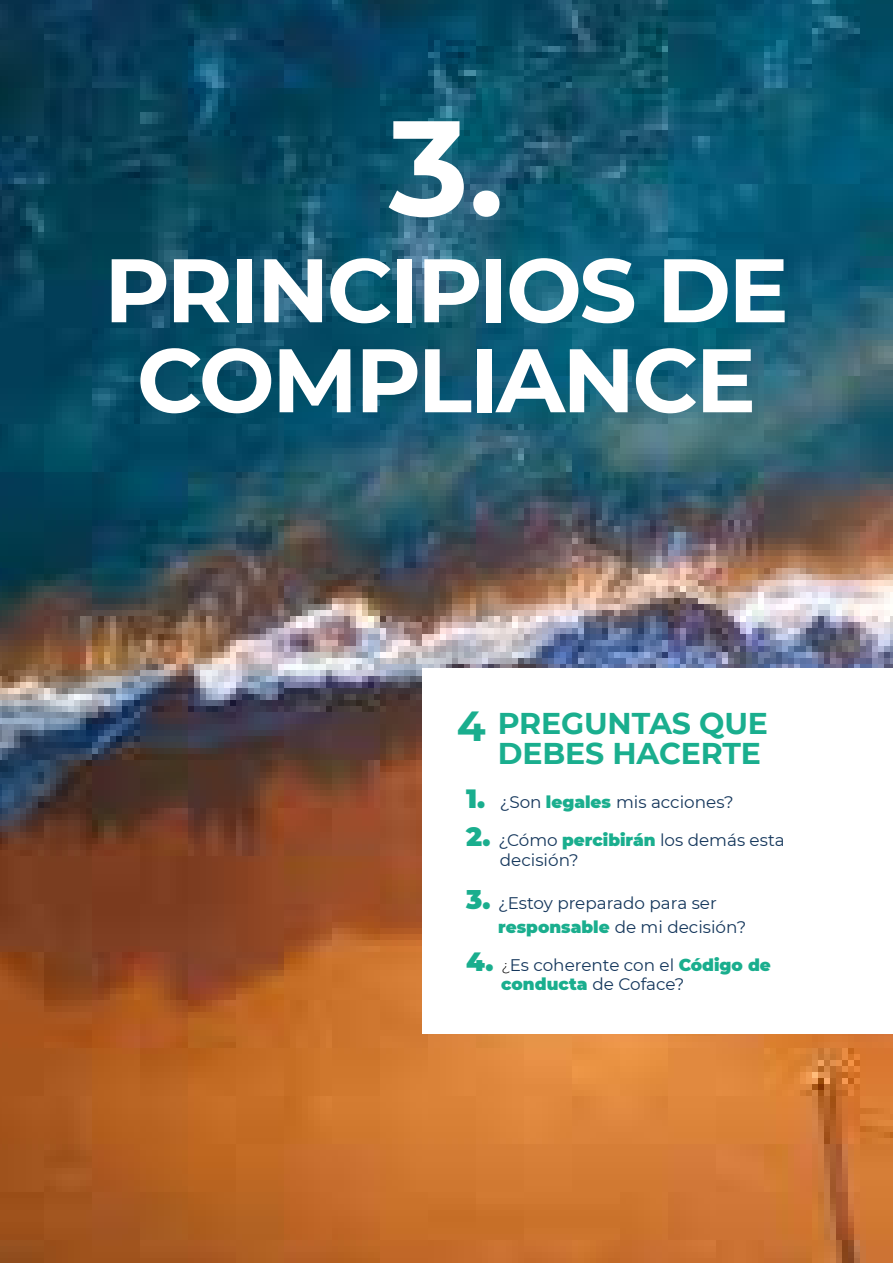
<style>
.page{position:relative;width:893px;height:1263px;background:#fff}
.page>*{position:absolute;margin:0;border:0;box-sizing:border-box;transform-origin:0 0}
.t1{font:700 135px "Montserrat";color:#fff}
.t2{font:700 90px/90px "Montserrat";letter-spacing:-.03em;color:#fff;text-align:center}
.t3{font:700 42px "Montserrat";color:#1aae8e}
.t4{font:700 30px/30px "Montserrat";letter-spacing:-.005em;color:#1aae8e}
.t5{font:16.8px/19.2px "Montserrat";color:#15375c}
.s1{font-weight:900;font-size:26.4px;color:#1aae8e}
.s2{font-weight:900;color:#1aae8e}
.s3{font-weight:300;font-size:15px;color:#000}
</style>
<div class="page">
<img style="left:0;top:0;width:893px;height:1263px">
<div style="left:422px;top:668px;width:471px;height:365px;background:#fff"></div>
<h1 class="t1" style="left:389px;top:70px;width:117px">3.</h1>
<h2 class="t2" style="left:104px;top:241px;width:686px">PRINCIPIOS DE<br>COMPLIANCE</h2>
<h3 class="t3" style="left:457px;top:695px;width:30px">4</h3>
<h3 class="t4" style="left:498px;top:707px;width:272px">PREGUNTAS QUE<br>DEBES HACERTE</h3>
<p class="t5" style="left:466px;top:792px;width:269px"><span class="s1">1.</span> ¿Son <span class="s2">legales</span> mis acciones?</p>
<p class="t5" style="left:500px;top:830px;width:286px;text-indent:-34px"><span class="s1">2.</span> ¿Cómo <span class="s2">percibirán</span> los demás esta decisión?</p>
<p class="t5" style="left:498px;top:890px;width:250px;line-height:24px;text-indent:-32px"><span class="s1">3.</span> ¿Estoy preparado para ser <span class="s2">responsable</span> de mi decisión?</p>
<p class="t5" style="left:501px;top:955px;width:271px;text-indent:-35px"><span class="s1">4.</span> <span class="s3">¿</span>Es coherente con el <span class="s2">Código de conducta</span> de Coface?</p>
</div>
